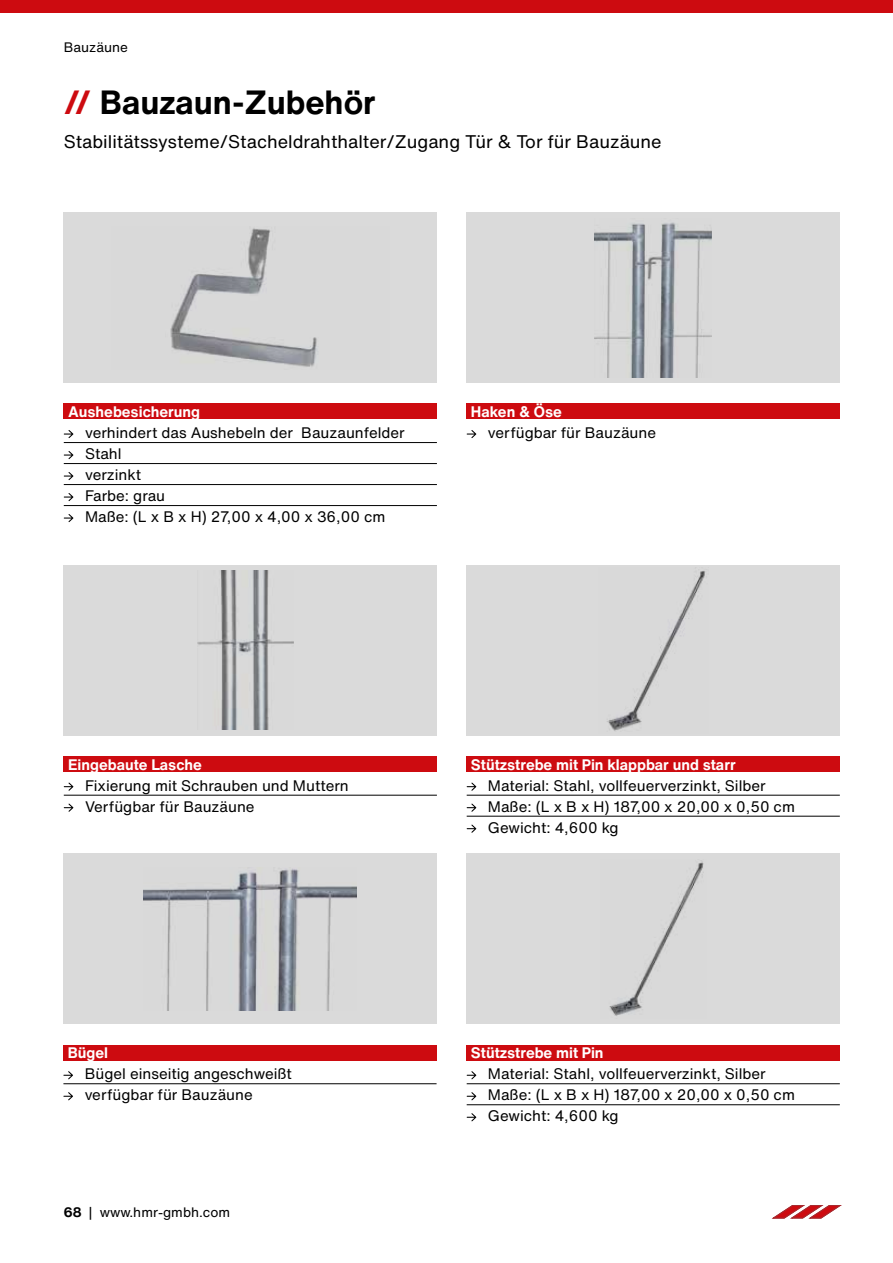
<style>
.page{position:relative;width:893px;height:1263px;background:#fff}
.page>*{position:absolute;margin:0;border:0;box-sizing:border-box;transform-origin:0 0}
.t1{font:700 33px "Helvetica Now Text";color:#000}
.t2{font:18px "Helvetica Now Text";color:#000}
.t3{font:15px/21px "Helvetica Now Text";color:#000}
.t4{font:700 15px "Helvetica Now Text";color:#fff}
.t5{font:13.5px "Helvetica Now Text";color:#000}
.s1{color:#cd0b10}
.s2{font-weight:700}
</style>
<div class="page">
<div style="left:467px;top:404px;width:373px;height:15px;background:#cd0b10"></div>
<svg style="left:467px;top:430px;width:9px;height:8px"></svg>
<div style="left:64px;top:213px;width:373px;height:170px;background:#dadada"></div>
<div style="left:467px;top:213px;width:373px;height:170px;background:#dadada"></div>
<div style="left:467px;top:757px;width:373px;height:15px;background:#cd0b10"></div>
<hr style="left:467px;top:795px;width:373px;height:1px;background:#000">
<hr style="left:467px;top:816px;width:373px;height:1px;background:#000">
<svg style="left:467px;top:782px;width:9px;height:9px"></svg>
<svg style="left:467px;top:803px;width:9px;height:9px"></svg>
<svg style="left:467px;top:824px;width:9px;height:9px"></svg>
<div style="left:64px;top:565px;width:373px;height:170px;background:#dadada"></div>
<div style="left:467px;top:565px;width:373px;height:170px;background:#dadada"></div>
<div style="left:467px;top:1045px;width:373px;height:15px;background:#cd0b10"></div>
<hr style="left:467px;top:1083px;width:373px;height:1px;background:#000">
<hr style="left:467px;top:1104px;width:373px;height:1px;background:#000">
<svg style="left:467px;top:1071px;width:9px;height:8px"></svg>
<svg style="left:467px;top:1092px;width:9px;height:8px"></svg>
<svg style="left:467px;top:1113px;width:9px;height:8px"></svg>
<div style="left:63px;top:1045px;width:374px;height:15px;background:#cd0b10"></div>
<hr style="left:63px;top:1083px;width:374px;height:1px;background:#000">
<svg style="left:63px;top:1071px;width:10px;height:8px"></svg>
<svg style="left:63px;top:1092px;width:10px;height:8px"></svg>
<div style="left:64px;top:854px;width:373px;height:170px;background:#dadada"></div>
<div style="left:467px;top:854px;width:373px;height:170px;background:#dadada"></div>
<img style="left:198px;top:571px;width:95px;height:159px">
<img style="left:594px;top:222px;width:118px;height:155px">
<img style="left:607px;top:571px;width:99px;height:160px">
<img style="left:144px;top:869px;width:213px;height:141px">
<img style="left:609px;top:860px;width:95px;height:156px">
<div style="left:64px;top:404px;width:373px;height:15px;background:#cd0b10"></div>
<hr style="left:64px;top:442px;width:373px;height:1px;background:#000">
<hr style="left:64px;top:463px;width:373px;height:1px;background:#000">
<hr style="left:64px;top:484px;width:373px;height:1px;background:#000">
<hr style="left:64px;top:505px;width:373px;height:1px;background:#000">
<svg style="left:64px;top:430px;width:9px;height:8px"></svg>
<svg style="left:64px;top:451px;width:9px;height:8px"></svg>
<svg style="left:64px;top:472px;width:9px;height:8px"></svg>
<svg style="left:64px;top:493px;width:9px;height:8px"></svg>
<svg style="left:64px;top:514px;width:9px;height:8px"></svg>
<div style="left:64px;top:757px;width:373px;height:15px;background:#cd0b10"></div>
<hr style="left:64px;top:795px;width:373px;height:1px;background:#000">
<svg style="left:64px;top:782px;width:9px;height:9px"></svg>
<svg style="left:64px;top:803px;width:9px;height:9px"></svg>
<img style="left:170px;top:228px;width:148px;height:139px">
<div style="left:0;top:0;width:893px;height:13px;background:#cd0b10"></div>
<svg style="left:773px;top:1205px;width:67px;height:13px"></svg>
<p class="t5" style="left:64px;top:37px;width:66px">Bauzäune</p>
<h1 class="t1" style="left:64px;top:77px;width:313px"><span class="s1">//</span> Bauzaun-Zubehör</h1>
<p class="t2" style="left:64px;top:128px;width:599px">Stabilitätssysteme/Stacheldrahthalter/Zugang Tür &amp; Tor für Bauzäune</p>
<p class="t4" style="left:68px;top:400px;width:134px">Aushebesicherung</p>
<p class="t3" style="left:85px;top:422px;width:321px">verhindert das Aushebeln der Bauzaunfelder<br>Stahl<br>verzinkt<br>Farbe: grau<br>Maße: (L x B x H) 27,00 x 4,00 x 36,00 cm</p>
<p class="t4" style="left:471px;top:400px;width:92px">Haken &amp; Öse</p>
<p class="t3" style="left:488px;top:422px;width:170px">verfügbar für Bauzäune</p>
<p class="t4" style="left:68px;top:753px;width:136px">Eingebaute Lasche</p>
<p class="t3" style="left:85px;top:774px;width:265px">Fixierung mit Schrauben und Muttern<br>Verfügbar für Bauzäune</p>
<p class="t4" style="left:68px;top:1042px;width:42px">Bügel</p>
<p class="t3" style="left:85px;top:1063px;width:209px">Bügel einseitig angeschweißt verfügbar für Bauzäune</p>
<p class="t5" style="left:64px;top:1202px;width:168px"><span class="s2">68</span> | www.hmr-gmbh.com</p>
<p class="t4" style="left:471px;top:753px;width:266px">Stützstrebe mit Pin klappbar und starr</p>
<p class="t3" style="left:488px;top:774px;width:309px">Material: Stahl, vollfeuerverzinkt, Silber<br>Maße: (L x B x H) 187,00 x 20,00 x 0,50 cm<br>Gewicht: 4,600 kg</p>
<p class="t4" style="left:471px;top:1042px;width:134px">Stützstrebe mit Pin</p>
<p class="t3" style="left:488px;top:1063px;width:309px">Material: Stahl, vollfeuerverzinkt, Silber<br>Maße: (L x B x H) 187,00 x 20,00 x 0,50 cm<br>Gewicht: 4,600 kg</p>
</div>
